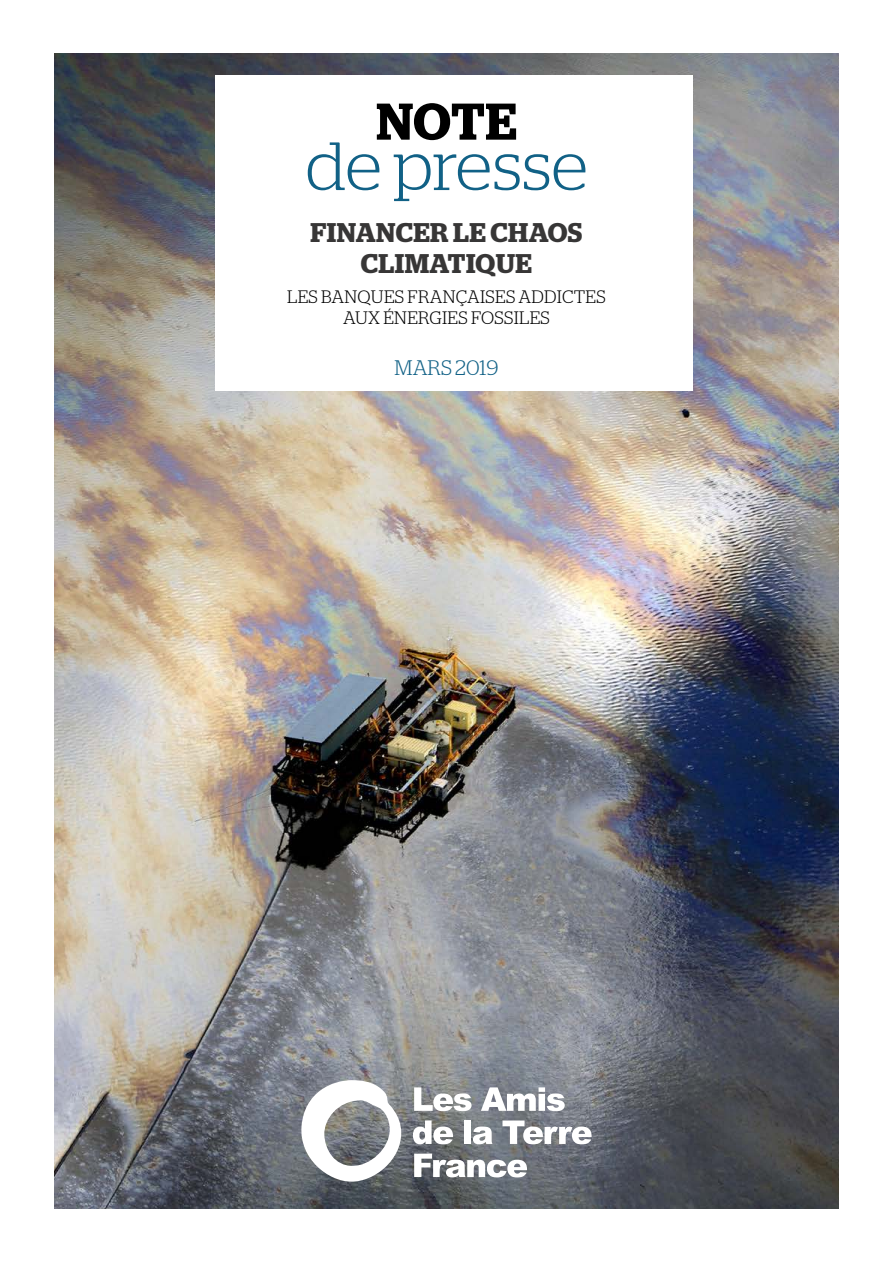
<style>
.page{position:relative;width:893px;height:1263px;background:#fff}
.page>*{position:absolute;margin:0;border:0;box-sizing:border-box;transform-origin:0 0}
.t1{font:300 68.1px "Stag";color:#116186}
.t2{font:600 51.45px "Stag";color:#000}
.t3{font:600 27px/30.6px "Stag";letter-spacing:.02em;color:#373636;text-align:center}
.t4{font:300 21px "Stag";color:#116186}
.t5{font:300 18px/21px "Stag";letter-spacing:.02em;color:#000;text-align:center}
</style>
<div class="page">
<img style="left:54px;top:53px;width:785px;height:1155px">
<div style="left:215px;top:75px;width:478px;height:316px;background:#fff"></div>
<svg style="left:414px;top:1087px;width:58px;height:24px"></svg>
<svg style="left:481px;top:1087px;width:84px;height:24px"></svg>
<svg style="left:413px;top:1120px;width:40px;height:24px"></svg>
<div style="left:464px;top:1120px;width:7px;height:24px;background:#fff"></div>
<svg style="left:473px;top:1126px;width:19px;height:18px"></svg>
<svg style="left:502px;top:1120px;width:90px;height:24px"></svg>
<svg style="left:414px;top:1153px;width:113px;height:24px"></svg>
<svg style="left:299px;top:1080px;width:102px;height:102px"></svg>
<h2 class="t2" style="left:376px;top:91px;width:142px">NOTE</h2>
<h1 class="t1" style="left:305px;top:128px;width:284px">DE PRESSE</h1>
<h3 class="t3" style="left:310px;top:217px;width:273px">FINANCER LE CHAOS<br>CLIMATIQUE</h3>
<p class="t5" style="left:287px;top:286px;width:320px">LES BANQUES FRANÇAISES ADDICTES<br>AUX ÉNERGIES FOSSILES</p>
<p class="t4" style="left:395px;top:355px;width:32px">MARS</p>
<p class="t4" style="left:455px;top:355px;width:45px">2019</p>
</div>
